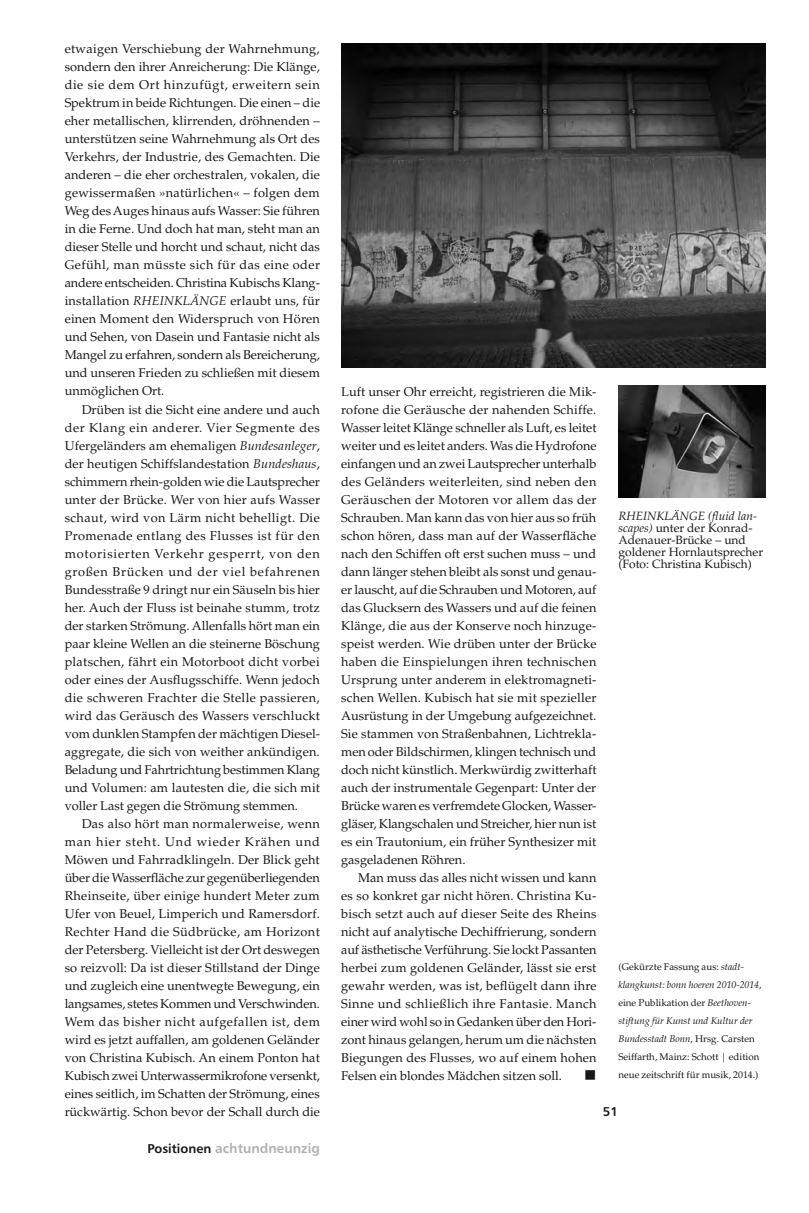
<style>
.page{position:relative;width:809px;height:1213px;background:#fff}
.page>*{position:absolute;margin:0;border:0;box-sizing:border-box;transform-origin:0 0}
.Ende{font:16.5px "Wingdings";color:#181818}
.t1{font:13.5px "Humanist 777 BT Bold B";color:#b0b0b0}
.Fließtext{font:12.75px/18px "Palatino";color:#181818;text-align:justify}
.t2{font:12.75px "Humanist 777 BT Bold B";color:#181818}
.Bildlegende{font:12px/12px "Palatino";color:#181818}
.Anmerkungen{font:italic 9.75px/18px "Palatino";color:#181818}
.Anmerkungen-2{font:9.75px "Palatino";color:#181818}
.s1{font-style:italic}
.s2{font-size:12.75px;color:#181818}
.s3{font-style:normal}
</style>
<div class="page">
<img style="left:341px;top:43px;width:424px;height:324px">
<img style="left:618px;top:385px;width:147px;height:112px">
<p class="Fließtext" style="left:65px;top:40px;width:257px">etwaigen Verschiebung der Wahrnehmung, sondern den ihrer Anreicherung: Die Klänge, die sie dem Ort hinzufügt, erweitern sein Spektrum in beide Richtungen. Die einen – die eher metallischen, klirrenden, dröhnenden – unterstützen seine Wahrnehmung als Ort des Verkehrs, der Industrie, des Gemachten. Die anderen – die eher orchestralen, vokalen, die gewissermaßen »natürlichen« – folgen dem Weg des Auges hinaus aufs Wasser: Sie führen in die Ferne. Und doch hat man, steht man an dieser Stelle und horcht und schaut, nicht das Gefühl, man müsste sich für das eine oder andere entscheiden. Christina Kubischs Klang&shy;installation <span class="s1">RHEINKLÄNGE</span> erlaubt uns, für einen Moment den Widerspruch von Hören und Sehen, von Dasein und Fantasie nicht als Mangel zu erfahren, sondern als Bereicherung, und unseren Frieden zu schließen mit diesem unmöglichen Ort.</p>
<p class="Fließtext" style="left:65px;top:400px;width:257px;text-indent:17px">Drüben ist die Sicht eine andere und auch der Klang ein anderer. Vier Segmente des Ufergeländers am ehemaligen <span class="s1">Bundesanleger</span>, der heutigen Schiffslandestation <span class="s1">Bundeshaus</span>, schimmern rhein-golden wie die Lautsprecher unter der Brücke. Wer von hier aufs Wasser schaut, wird von Lärm nicht behelligt. Die Promenade entlang des Flusses ist für den motorisierten Verkehr gesperrt, von den großen Brücken und der viel befahrenen Bundesstraße 9 dringt nur ein Säuseln bis hier her. Auch der Fluss ist beinahe stumm, trotz der starken Strömung. Allenfalls hört man ein paar kleine Wellen an die steinerne Böschung platschen, fährt ein Motorboot dicht vorbei oder eines der Ausflugsschiffe. Wenn jedoch die schweren Frachter die Stelle passieren, wird das Geräusch des Wassers verschluckt vom dunklen Stampfen der mächtigen Diesel&shy;aggregate, die sich von weither ankündigen.<br>Beladung und Fahrtrichtung bestimmen Klang und Volumen: am lautesten die, die sich mit voller Last gegen die Strömung stemmen.</p>
<p class="Fließtext" style="left:65px;top:814px;width:257px;text-indent:17px">Das also hört man normalerweise, wenn man hier steht. Und wieder Krähen und Möwen und Fahrradklingeln. Der Blick geht über die Wasserfläche zur gegenüberliegenden Rheinseite, über einige hundert Meter zum Ufer von Beuel, Limperich und Ramersdorf.<br>Rechter Hand die Südbrücke, am Horizont der Petersberg. Vielleicht ist der Ort deswegen so reizvoll: Da ist dieser Stillstand der Dinge und zugleich eine unentwegte Bewegung, ein langsames, stetes Kommen und Verschwinden.<br>Wem das bisher nicht aufgefallen ist, dem wird es jetzt auffallen, am goldenen Geländer von Christina Kubisch. An einem Ponton hat Kubisch zwei Unterwassermikrofone versenkt, eines seitlich, im Schatten der Strömung, eines rückwärtig. Schon bevor der Schall durch die</p>
<p class="t1" style="left:147px;top:1139px;width:174px"><span class="s2">Positionen</span> achtundneunzig</p>
<p class="Fließtext" style="left:341px;top:382px;width:257px">Luft unser Ohr erreicht, registrieren die Mik&shy;rofone die Geräusche der nahenden Schiffe.<br>Wasser leitet Klänge schneller als Luft, es leitet weiter und es leitet anders. Was die Hydrofone einfangen und an zwei Lautsprecher unterhalb des Geländers weiterleiten, sind neben den Geräuschen der Motoren vor allem das der Schrauben. Man kann das von hier aus so früh schon hören, dass man auf der Wasserfläche nach den Schiffen oft erst suchen muss – und dann länger stehen bleibt als sonst und genau&shy;er lauscht, auf die Schrauben und Motoren, auf das Glucksern des Wassers und auf die feinen Klänge, die aus der Konserve noch hinzuge&shy;speist werden. Wie drüben unter der Brücke haben die Einspielungen ihren technischen Ursprung unter anderem in elektromagneti&shy;schen Wellen. Kubisch hat sie mit spezieller Ausrüstung in der Umgebung aufgezeichnet.<br>Sie stammen von Straßenbahnen, Lichtrekla&shy;men oder Bildschirmen, klingen technisch und doch nicht künstlich. Merkwürdig zwitterhaft auch der instrumentale Gegenpart: Unter der Brücke waren es verfremdete Glocken, Wasser&shy;gläser, Klangschalen und Streicher, hier nun ist es ein Trautonium, ein früher Synthesizer mit gasgeladenen Röhren.</p>
<p class="Fließtext" style="left:341px;top:868px;width:257px;text-indent:17px">Man muss das alles nicht wissen und kann es so konkret gar nicht hören. Christina Ku&shy;bisch setzt auch auf dieser Seite des Rheins nicht auf analytische Dechiffrierung, sondern auf ästhetische Verführung. Sie lockt Passanten herbei zum goldenen Geländer, lässt sie erst gewahr werden, was ist, beflügelt dann ihre Sinne und schließlich ihre Fantasie. Manch einer wird wohl so in Gedanken über den Hori&shy;zont hinaus gelangen, herum um die nächsten Biegungen des Flusses, wo auf einem hohen Felsen ein blondes Mädchen sitzen soll.</p>
<p class="Bildlegende" style="left:618px;top:510px;width:146px"><span class="s1">RHEINKLÄNGE (fluid lan&shy;scapes)</span> unter der Konrad-<br>Adenauer-Brücke – und goldener Hornlautsprecher (Foto: Christina Kubisch)</p>
<p class="Anmerkungen" style="left:618px;top:957px;width:145px"><span class="s3">(Gekürzte Fassung aus:</span> stadt&shy;klangkunst: bonn hoeren 2010-2014<span class="s3">, eine Publikation der</span> Beethoven&shy;stiftung für Kunst und Kultur der Bundesstadt Bonn<span class="s3">, Hrsg. Carsten Seiffarth, Mainz: Schott | edition</span></p>
<p class="Ende" style="left:584px;top:1065px;width:14px">■</p>
<p class="Anmerkungen-2" style="left:618px;top:1068px;width:141px">neue zeitschrift für musik, 2014.)</p>
<p class="t2" style="left:603px;top:1103px;width:17px">51</p>
</div>
